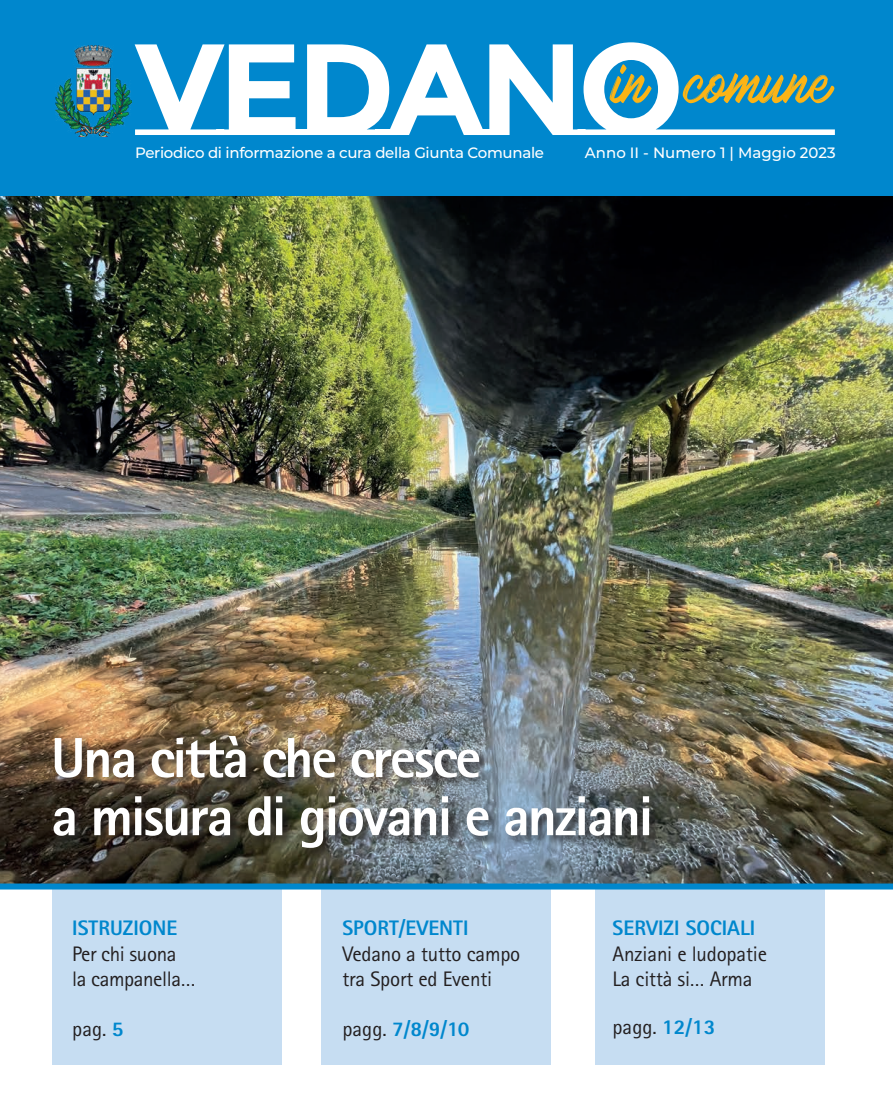
<style>
.page{position:relative;width:893px;height:1106px;background:#fff}
.page>*{position:absolute;margin:0;border:0;box-sizing:border-box;transform-origin:0 0}
.t1{font:800 56.4px/58.2px "Rotis Sans Serif Std";letter-spacing:-.04em;color:#fff}
.t2{font:51px "Mark My Words";color:#fbb416}
.t3{font:21px/25.2px "Rotis Sans Serif Std";letter-spacing:-.01em;color:#231f20}
.t4{font:800 21px "Rotis Sans Serif Std";color:#0087cd}
.t5{font:500 15px "Montserrat";letter-spacing:-.02em;color:#fff}
.t6{font:500 15px "Montserrat";color:#fff}
.s1{font-weight:800;color:#0087cd}
.s2{font-weight:400;color:#231f20}
</style>
<div class="page">
<div style="left:0;top:0;width:893px;height:197px;background:#0087cd"></div>
<div style="left:52px;top:888px;width:229px;height:176px;background:#c6ddf2"></div>
<div style="left:321px;top:888px;width:230px;height:176px;background:#c6ddf2"></div>
<div style="left:595px;top:888px;width:230px;height:176px;background:#c6ddf2"></div>
<svg style="left:135px;top:42px;width:700px;height:93px"></svg>
<img style="left:55px;top:46px;width:76px;height:90px">
<img style="left:0;top:197px;width:893px;height:686px">
<div style="left:0;top:883px;width:893px;height:6px;background:#0087cd"></div>
<div style="left:52px;top:734px;width:609px;height:125px;background:#231f20;opacity:.75"></div>
<h2 class="t2" style="left:614px;top:56px;width:219px">in comune</h2>
<p class="t5" style="left:135px;top:142px;width:411px">Periodico di informazione a cura della Giunta Comunale</p>
<p class="t6" style="left:585px;top:142px;width:252px">Anno II - Numero 1 | Maggio 2023</p>
<h1 class="t1" style="left:51px;top:728px;width:604px">Una città che cresce<br>a misura di giovani e anziani</h1>
<p class="t4" style="left:72px;top:915px;width:107px">ISTRUZIONE</p>
<p class="t3" style="left:72px;top:940px;width:125px">Per chi suona la campanella…</p>
<p class="t3" style="left:72px;top:1016px;width:53px">pag. <span class="s1">5</span></p>
<p class="t4" style="left:342px;top:915px;width:128px">SPORT/EVENTI</p>
<p class="t3" style="left:342px;top:940px;width:179px">Vedano a tutto campo tra Sport ed Eventi</p>
<p class="t4" style="left:342px;top:1015px;width:129px"><span class="s2">pagg.</span> 7/8/9/10</p>
<p class="t4" style="left:612px;top:915px;width:144px">SERVIZI SOCIALI</p>
<p class="t3" style="left:612px;top:940px;width:156px">Anziani e ludopatie<br>La città si… Arma</p>
<p class="t3" style="left:612px;top:1014px;width:105px">pagg. <span class="s1">12/13</span></p>
</div>
